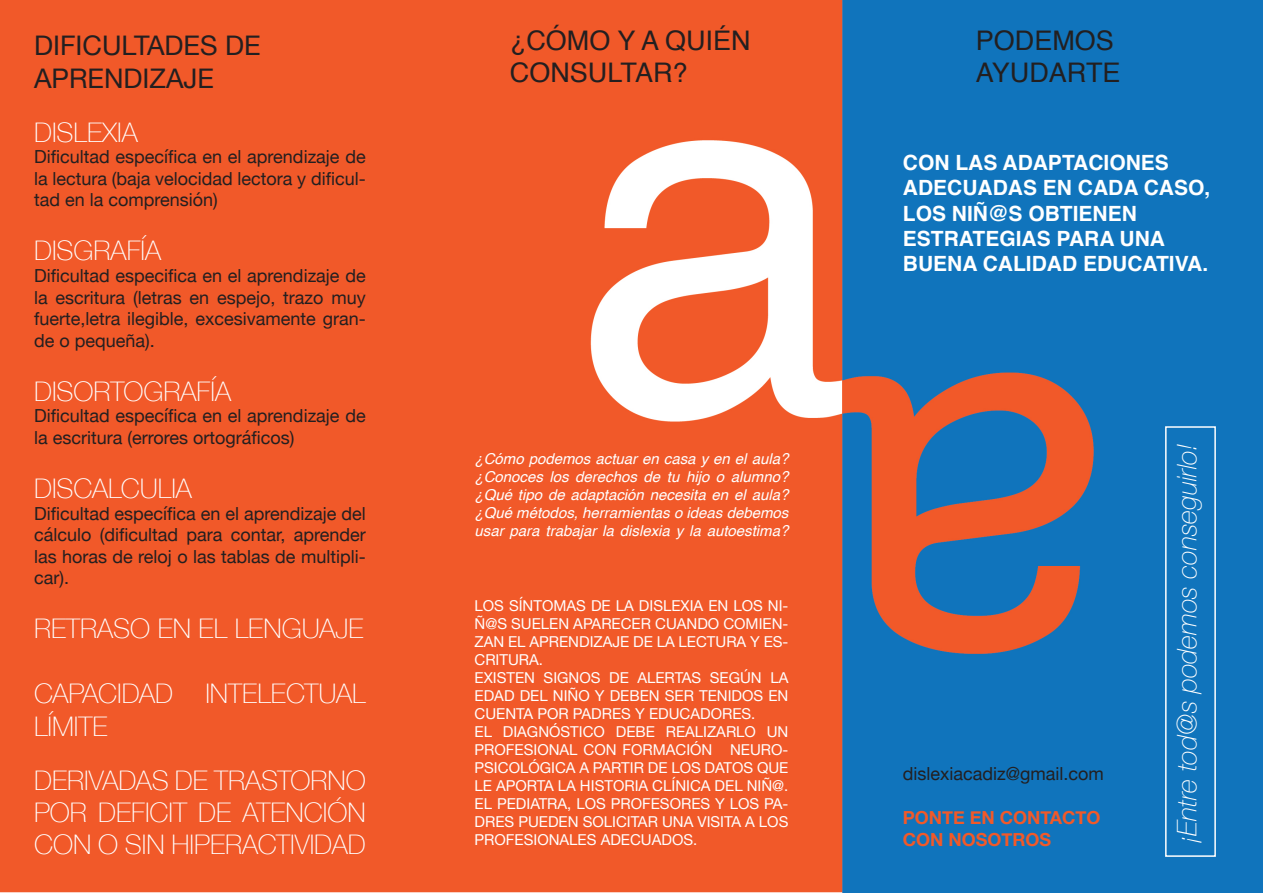
<style>
.page{position:relative;width:1263px;height:893px;background:#fff}
.page>*{position:absolute;margin:0;border:0;box-sizing:border-box;transform-origin:0 0}
.t1{font:100 27px/32.4px "Helvetica Neue";color:#fff}
.t2{font:27px/32.4px "Helvetica";color:#231f20}
.t3{font:italic 100 27px "Helvetica Neue";color:#fff}
.t4{font:27px/32.4px "Helvetica Neue";color:#231f20}
.t5{font:700 21px/25.2px "Helvetica";color:#fff}
.t6{font:18px/21.6px "Helvetica Neue";color:#231f20;text-align:justify}
.t7{font:700 18px "Helvetica Neue";color:#f15929}
.t8{font:15px/18px "Helvetica Neue";color:#fff;text-align:justify}
.t9{font:italic 15px/18px "Helvetica";color:#fff}
</style>
<div class="page">
<img style="left:0;top:0;width:1263px;height:893px">
<div style="left:1165px;top:426px;width:51px;height:431px;border:2px solid #fff"></div>
<p class="t4" style="left:34px;top:31px;width:228px">DIFICULTADES DE<br>APRENDIZAJE</p>
<p class="t1" style="left:34px;top:115px;width:105px">DISLEXIA</p>
<p class="t6" style="left:34px;top:147px;width:333px">Dificultad específica en el aprendizaje de la lectura (baja velocidad lectora y dificul&shy;tad en la comprensión)</p>
<p class="t1" style="left:34px;top:233px;width:129px">DISGRAFÍA</p>
<p class="t6" style="left:34px;top:266px;width:333px">Dificultad especifica en el aprendizaje de la escritura (letras en espejo, trazo muy fuerte,letra ilegible, excesivamente gran&shy;de o pequeña).</p>
<p class="t1" style="left:34px;top:374px;width:198px">DISORTOGRAFÍA</p>
<p class="t6" style="left:34px;top:406px;width:333px">Dificultad específica en el aprendizaje de la escritura (errores ortográficos)</p>
<p class="t1" style="left:34px;top:471px;width:159px">DISCALCULIA</p>
<p class="t6" style="left:34px;top:503px;width:333px">Dificultad específica en el aprendizaje del cálculo (dificultad para contar, aprender las horas de reloj o las tablas de multipli&shy;car).</p>
<p class="t1" style="left:34px;top:611px;width:331px">RETRASO EN EL LENGUAJE</p>
<p class="t1" style="left:34px;top:676px;width:333px">CAPACIDAD INTELECTUAL<br>LÍMITE</p>
<p class="t1" style="left:34px;top:763px;width:333px;text-align:justify">DERIVADAS DE TRASTORNO POR DEFICIT DE ATENCIÓN CON O SIN HIPERACTIVIDAD</p>
<p class="t2" style="left:510px;top:25px;width:242px">¿CÓMO Y A QUIÉN<br>CONSULTAR?</p>
<p class="t2" style="left:976px;top:25px;width:146px">PODEMOS<br>AYUDARTE</p>
<p class="t9" style="left:474px;top:450px;width:315px">¿Cómo podemos actuar en casa y en el aula?</p>
<p class="t9" style="left:474px;top:468px;width:315px">¿Conoces los derechos de tu hijo o alumno?</p>
<p class="t9" style="left:474px;top:486px;width:315px">¿Qué tipo de adaptación necesita en el aula?</p>
<p class="t9" style="left:474px;top:504px;width:315px">¿Qué métodos, herramientas o ideas debemos usar para trabajar la dislexia y la autoestima?</p>
<p class="t8" style="left:474px;top:597px;width:315px">LOS SÍNTOMAS DE LA DISLEXIA EN LOS NI-Ñ@S SUELEN APARECER CUANDO COMIEN-ZAN EL APRENDIZAJE DE LA LECTURA Y ES-CRITURA.</p>
<p class="t8" style="left:474px;top:669px;width:315px">EXISTEN SIGNOS DE ALERTAS SEGÚN LA EDAD DEL NIÑO Y DEBEN SER TENIDOS EN CUENTA POR PADRES Y EDUCADORES.</p>
<p class="t8" style="left:474px;top:723px;width:315px">EL DIAGNÓSTICO DEBE REALIZARLO UN<br>PROFESIONAL CON FORMACIÓN NEURO-</p>
<p class="t8" style="left:474px;top:759px;width:315px">PSICOLÓGICA A PARTIR DE LOS DATOS QUE LE APORTA LA HISTORIA CLÍNICA DEL NIÑ@.<br>EL PEDIATRA, LOS PROFESORES Y LOS PA-DRES PUEDEN SOLICITAR UNA VISITA A LOS PROFESIONALES ADECUADOS.</p>
<p class="t5" style="left:903px;top:151px;width:309px">CON LAS ADAPTACIONES<br>ADECUADAS EN CADA CASO,<br>LOS NIÑ@S OBTIENEN</p>
<p class="t5" style="left:903px;top:226px;width:307px">ESTRATEGIAS PARA UNA<br>BUENA CALIDAD EDUCATIVA.</p>
<p class="t6" style="left:903px;top:764px;width:203px">dislexiacadiz@gmail.com</p>
<p class="t7" style="left:903px;top:804px;width:199px">PONTE EN CONTACTO</p>
<p class="t7" style="left:903px;top:825px;width:150px">CON NOSOTROS</p>
<p class="t3" style="left:1166px;top:842px;width:399px;rotate:-90deg">¡Entre tod@s podemos conseguirlo!</p>
</div>
